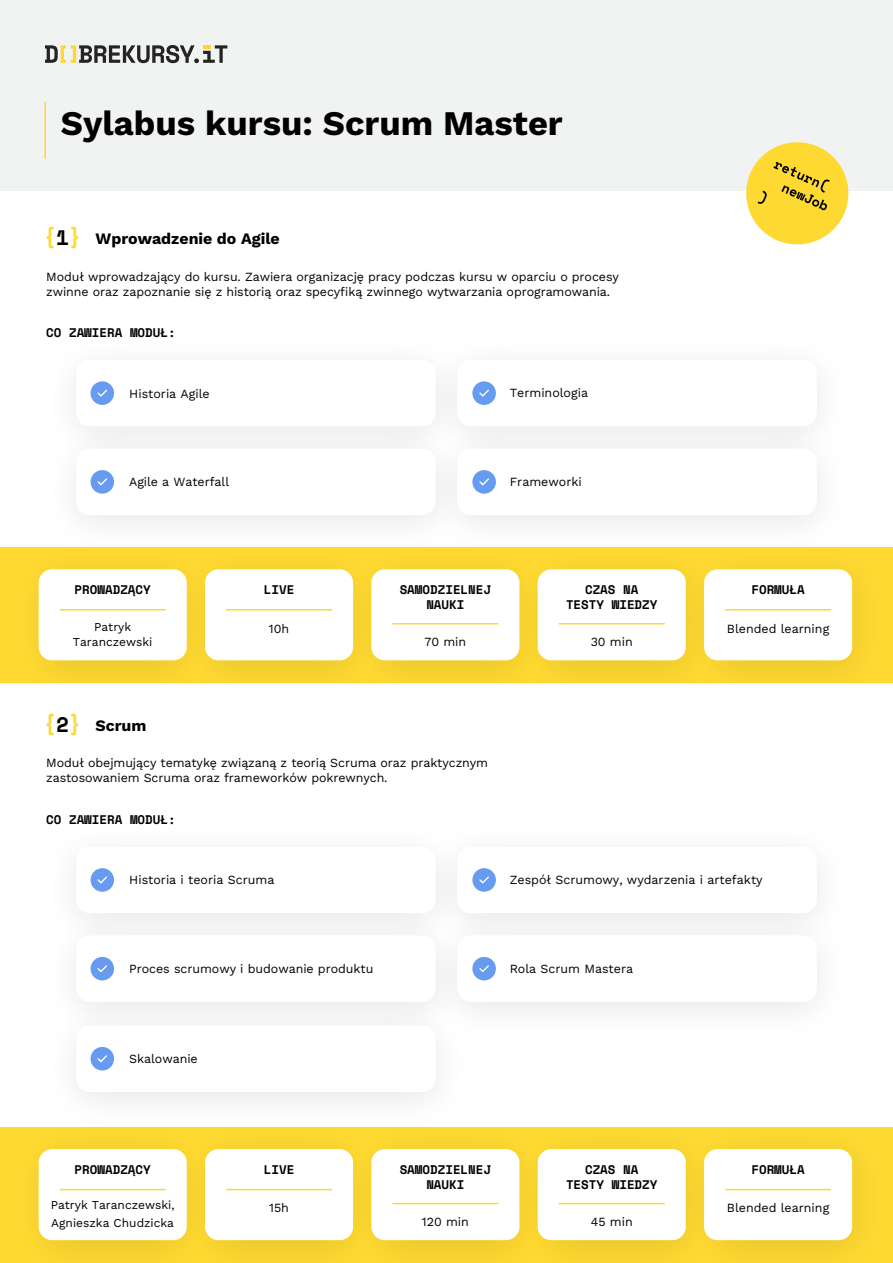
<style>
.page{position:relative;width:893px;height:1263px;background:#fff}
.page>*{position:absolute;margin:0;border:0;box-sizing:border-box;transform-origin:0 0}
.t1{font:700 34.5px "Work Sans";color:#000}
.t2{font:700 20.85px "Space Mono";color:#fed931}
.t3{font:700 15.9px "Work Sans";color:#000}
.t4{font:12.45px/15px "Work Sans";letter-spacing:-.005em;color:#000}
.t5{font:700 12.45px/15px "Space Mono";color:#000;text-align:center}
.t6{font:12px/14.4px "Work Sans";color:#000;text-align:center}
.s1{color:#000}
</style>
<div class="page">
<div style="left:0;top:0;width:893px;height:191px;background:#f1f2f2"></div>
<div style="left:393px;top:566px;width:112px;height:117px;background:#f6d22f"></div>
<div style="left:224px;top:566px;width:169px;height:117px;background:#f8d42f"></div>
<img style="left:1px;top:547px;width:223px;height:136px">
<img style="left:505px;top:566px;width:169px;height:117px">
<div style="left:674px;top:547px;width:219px;height:136px;background:#fad530"></div>
<div style="left:39px;top:569px;width:148px;height:91px;background:#fff;border-radius:13px"></div>
<div style="left:205px;top:569px;width:148px;height:91px;background:#fff;border-radius:13px"></div>
<div style="left:371px;top:569px;width:148px;height:91px;background:#fff;border-radius:13px"></div>
<div style="left:538px;top:569px;width:148px;height:91px;background:#fff;border-radius:13px"></div>
<div style="left:704px;top:569px;width:148px;height:91px;background:#fff;border-radius:13px"></div>
<div style="left:393px;top:1127px;width:112px;height:136px;background:#f7d32f"></div>
<img style="left:224px;top:1143px;width:169px;height:120px">
<img style="left:1px;top:1127px;width:223px;height:136px">
<img style="left:505px;top:1127px;width:169px;height:136px">
<div style="left:674px;top:1127px;width:219px;height:136px;background:#fbd630"></div>
<div style="left:39px;top:1149px;width:148px;height:91px;background:#fff;border-radius:13px"></div>
<div style="left:205px;top:1149px;width:148px;height:91px;background:#fff;border-radius:13px"></div>
<div style="left:371px;top:1149px;width:148px;height:91px;background:#fff;border-radius:13px"></div>
<div style="left:538px;top:1149px;width:148px;height:91px;background:#fff;border-radius:13px"></div>
<div style="left:704px;top:1149px;width:148px;height:91px;background:#fff;border-radius:13px"></div>
<svg style="left:746px;top:142px;width:103px;height:103px"></svg>
<hr style="left:44px;top:102px;width:2px;height:57px;background:#fed931">
<svg style="left:45px;top:45px;width:182px;height:18px"></svg>
<svg style="left:90px;top:381px;width:24px;height:24px"></svg>
<svg style="left:472px;top:381px;width:24px;height:24px"></svg>
<img style="left:31px;top:409px;width:381px;height:157px">
<div style="left:76px;top:449px;width:360px;height:66px;background:#fff;border-radius:13px"></div>
<img style="left:412px;top:409px;width:450px;height:157px">
<div style="left:457px;top:449px;width:360px;height:66px;background:#fff;border-radius:13px"></div>
<svg style="left:90px;top:470px;width:24px;height:24px"></svg>
<svg style="left:472px;top:470px;width:24px;height:24px"></svg>
<hr style="left:392px;top:623px;width:106px;height:1px;background:#fed931">
<hr style="left:226px;top:609px;width:106px;height:1px;background:#fed931">
<hr style="left:60px;top:609px;width:106px;height:1px;background:#fed931">
<hr style="left:559px;top:623px;width:106px;height:1px;background:#fed931">
<hr style="left:725px;top:609px;width:106px;height:1px;background:#fed931">
<hr style="left:392px;top:1203px;width:106px;height:1px;background:#fed931">
<hr style="left:226px;top:1189px;width:106px;height:1px;background:#fed931">
<hr style="left:60px;top:1189px;width:106px;height:1px;background:#fed931">
<hr style="left:559px;top:1203px;width:106px;height:1px;background:#fed931">
<hr style="left:725px;top:1189px;width:106px;height:1px;background:#fed931">
<svg style="left:90px;top:868px;width:24px;height:24px"></svg>
<svg style="left:472px;top:868px;width:24px;height:24px"></svg>
<div style="left:457px;top:935px;width:360px;height:67px;background:#fff;border-radius:13px"></div>
<svg style="left:90px;top:957px;width:24px;height:24px"></svg>
<svg style="left:472px;top:957px;width:24px;height:24px"></svg>
<img style="left:31px;top:986px;width:450px;height:157px">
<div style="left:76px;top:1025px;width:360px;height:67px;background:#fff;border-radius:13px"></div>
<svg style="left:90px;top:1047px;width:24px;height:24px"></svg>
<h1 class="t1" style="left:61px;top:97px;width:503px">Sylabus kursu: Scrum Master</h1>
<h2 class="t2" style="left:43px;top:222px;width:40px">{<span class="s1">1</span>}</h2>
<p class="t3" style="left:95px;top:226px;width:186px">Wprowadzenie do Agile</p>
<p class="t4" style="left:46px;top:268px;width:574px">Moduł wprowadzający do kursu. Zawiera organizację pracy podczas kursu w oparciu o procesy zwinne oraz zapoznanie się z historią oraz specyfiką zwinnego wytwarzania oprogramowania.</p>
<p class="t5" style="left:46px;top:325px;width:131px">CO ZAWIERA MODUŁ:</p>
<p class="t4" style="left:129px;top:385px;width:82px">Historia Agile</p>
<p class="t4" style="left:510px;top:385px;width:80px">Terminologia</p>
<p class="t4" style="left:129px;top:474px;width:101px">Agile a Waterfall</p>
<p class="t4" style="left:510px;top:474px;width:74px">Frameworki</p>
<p class="t5" style="left:75px;top:582px;width:78px">PROWADZĄCY</p>
<p class="t6" style="left:73px;top:619px;width:81px">Patryk<br>Taranczewski</p>
<p class="t5" style="left:264px;top:582px;width:32px">LIVE</p>
<p class="t4" style="left:269px;top:620px;width:22px">10h</p>
<p class="t5" style="left:400px;top:582px;width:93px">SAMODZIELNEJ<br>NAUKI</p>
<p class="t4" style="left:424px;top:634px;width:43px">70 min</p>
<h2 class="t2" style="left:43px;top:708px;width:40px">{<span class="s1">2</span>}</h2>
<p class="t3" style="left:95px;top:713px;width:52px">Scrum</p>
<p class="t4" style="left:46px;top:755px;width:443px">Moduł obejmujący tematykę związaną z teorią Scruma oraz praktycznym zastosowaniem Scruma oraz frameworków pokrewnych.</p>
<p class="t5" style="left:46px;top:812px;width:131px">CO ZAWIERA MODUŁ:</p>
<p class="t5" style="left:566px;top:582px;width:93px">CZAS NA<br>TESTY WIEDZY</p>
<p class="t4" style="left:591px;top:634px;width:44px">30 min</p>
<p class="t5" style="left:751px;top:582px;width:55px">FORMUŁA</p>
<p class="t4" style="left:727px;top:620px;width:104px">Blended learning</p>
<p class="t4" style="left:129px;top:872px;width:147px">Historia i teoria Scruma</p>
<p class="t4" style="left:510px;top:872px;width:254px">Zespół Scrumowy, wydarzenia i artefakty</p>
<p class="t4" style="left:129px;top:961px;width:246px">Proces scrumowy i budowanie produktu</p>
<p class="t4" style="left:510px;top:961px;width:125px">Rola Scrum Mastera</p>
<p class="t4" style="left:129px;top:1051px;width:70px">Skalowanie</p>
<p class="t5" style="left:75px;top:1162px;width:78px">PROWADZĄCY</p>
<p class="t6" style="left:51px;top:1196px;width:125px;line-height:18px;text-align:left">Patryk Taranczewski,<br>Agnieszka Chudzicka</p>
<p class="t5" style="left:264px;top:1162px;width:32px">LIVE</p>
<p class="t4" style="left:269px;top:1200px;width:21px">15h</p>
<p class="t5" style="left:400px;top:1162px;width:93px">SAMODZIELNEJ<br>NAUKI</p>
<p class="t4" style="left:422px;top:1214px;width:49px">120 min</p>
<p class="t5" style="left:566px;top:1162px;width:93px">CZAS NA<br>TESTY WIEDZY</p>
<p class="t4" style="left:591px;top:1214px;width:44px">45 min</p>
<p class="t5" style="left:751px;top:1162px;width:55px">FORMUŁA</p>
<p class="t4" style="left:727px;top:1200px;width:104px">Blended learning</p>
</div>
